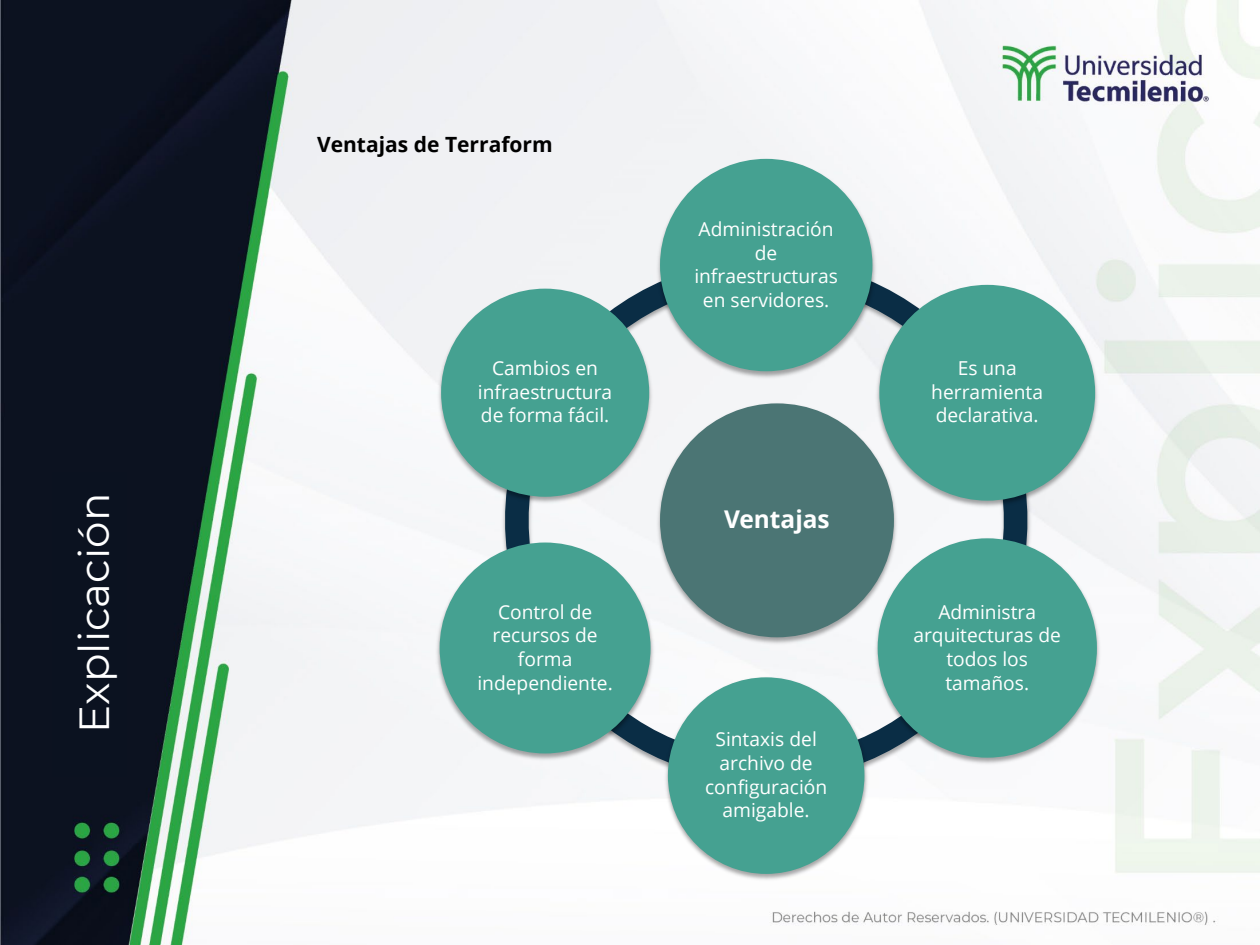
<style>
.page{position:relative;width:1260px;height:945px;background:#fff}
.page>*{position:absolute;margin:0;border:0;box-sizing:border-box;transform-origin:0 0}
.t1{font:42px "Montserrat";color:#fff}
.t2{font:700 24.5px "Open Sans";color:#fff}
.t3{font:700 21px "Open Sans";color:#000}
.t4{font:19.25px/23.6px "Open Sans";color:#fff;text-align:center}
</style>
<div class="page">
<img style="left:0;top:0;width:1260px;height:945px">
<div style="left:52px;top:472px;width:75px;height:305px;background:#0b1220"></div>
<img style="left:534px;top:782px;width:128px;height:8px">
<img style="left:870px;top:782px;width:128px;height:8px">
<div style="left:493px;top:259px;width:546px;height:523px;background:#f6f7f9"></div>
<img style="left:654px;top:401px;width:246px;height:245px">
<div style="left:660px;top:403px;width:234px;height:234px;background:#4b7574;border-radius:50%"></div>
<img style="left:654px;top:156px;width:224px;height:224px">
<div style="left:660px;top:159px;width:212px;height:212px;background:#45a191;border-radius:50%"></div>
<img style="left:874px;top:282px;width:227px;height:227px">
<div style="left:879px;top:285px;width:216px;height:216px;background:#45a191;border-radius:50%"></div>
<img style="left:872px;top:536px;width:231px;height:230px">
<div style="left:878px;top:538px;width:219px;height:220px;background:#45a191;border-radius:50%"></div>
<img style="left:662px;top:675px;width:208px;height:208px">
<div style="left:668px;top:677px;width:196px;height:197px;background:#45a191;border-radius:50%"></div>
<img style="left:434px;top:540px;width:222px;height:222px">
<div style="left:440px;top:543px;width:211px;height:210px;background:#45a191;border-radius:50%"></div>
<img style="left:435px;top:286px;width:220px;height:220px">
<div style="left:441px;top:289px;width:208px;height:208px;background:#45a191;border-radius:50%"></div>
<h1 class="t1" style="left:65px;top:733px;width:241px;rotate:-90deg">Explicación</h1>
<p class="t3" style="left:317px;top:130px;width:237px">Ventajas de Terraform</p>
<p class="t4" style="left:478px;top:356px;width:136px">Cambios en infraestructura de forma fácil.</p>
<p class="t4" style="left:477px;top:599px;width:137px">Control de recursos de forma independiente.</p>
<p class="t4" style="left:694px;top:217px;width:145px">Administración de infraestructuras en servidores.</p>
<p class="t2" style="left:724px;top:502px;width:107px">Ventajas</p>
<p class="t4" style="left:705px;top:727px;width:124px">Sintaxis del archivo de configuración amigable.</p>
<p class="t4" style="left:931px;top:356px;width:113px">Es una herramienta declarativa.</p>
<p class="t4" style="left:913px;top:599px;width:149px">Administra arquitecturas de todos los tamaños.</p>
</div>
